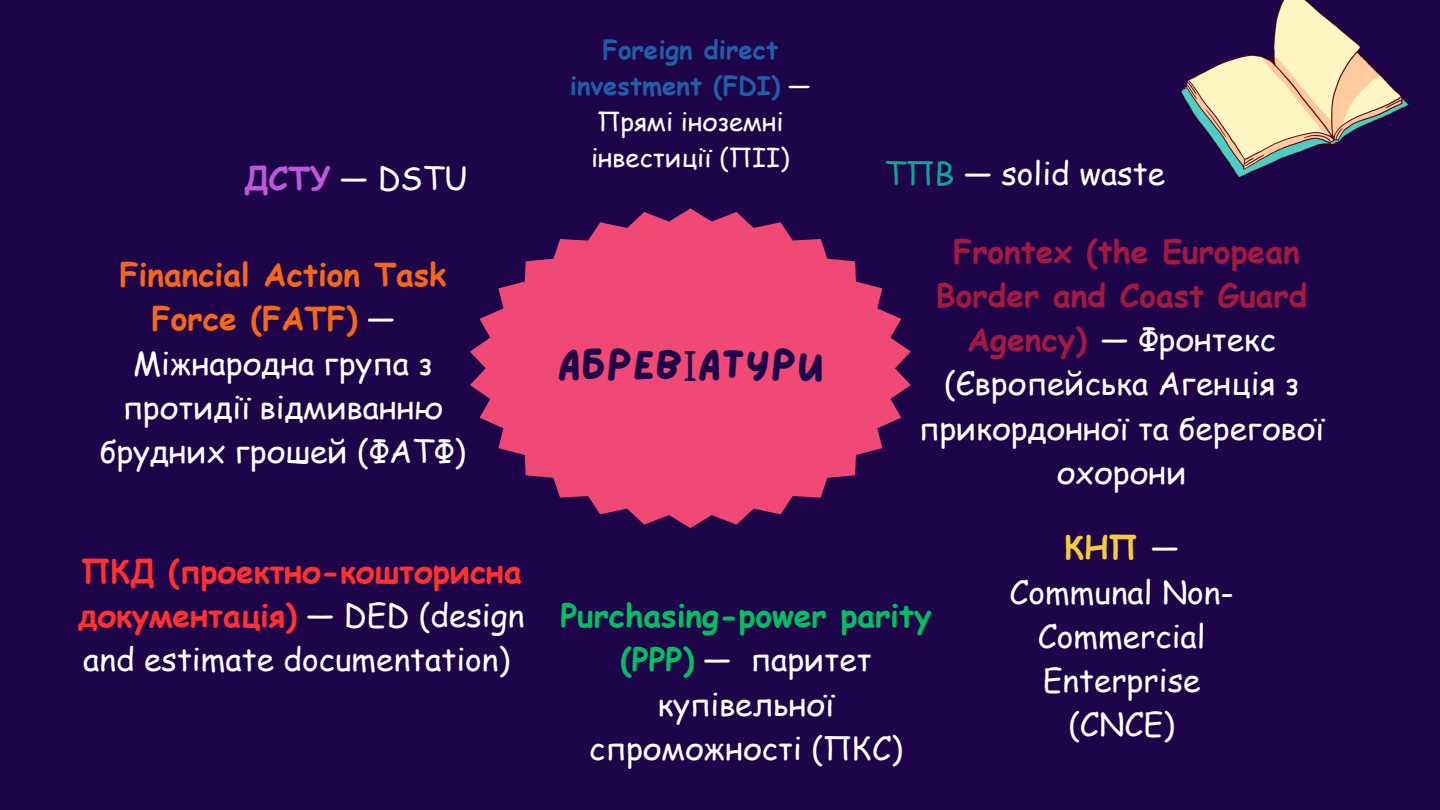
<style>
.page{position:relative;width:1440px;height:810px;background:#1e0449}
.page>*{position:absolute;margin:0;border:0;box-sizing:border-box;transform-origin:0 0}
.t1{font:41.7px "Lazydog";color:#1e0449}
.t2{font:31.7px/44.2px "Comic Sans MS";color:#fff;text-align:center}
.t3{font:700 31.7px/44.2px "Comic Sans MS";color:#ff3131;text-align:justify}
.t4{font:25.7px/36px "Comic Sans MS";color:#fff;text-align:center}
.s1{font-weight:700;color:#245ca6}
.s2{font-weight:700;color:#bd59d8}
.s3{color:#0da696}
.s4{font-weight:700;color:#f66819}
.s5{font-weight:400;color:#fff}
.s6{font-family:"Noto Sans"}
.s7{font-weight:700;color:#a21942}
.s8{font-weight:700;color:#00bf63}
.s9{font-weight:700;color:#f7cd34}
</style>
<div class="page">
<img style="left:1181px;top:0;width:228px;height:177px">
<svg style="left:470px;top:208px;width:441px;height:320px;fill:#f14975"></svg>
<p class="t4" style="left:570px;top:31px;width:242px"><span class="s1">Foreign direct investment (FDI)</span> —<br>Прямі іноземні інвестиції (ПІІ)</p>
<p class="t2" style="left:244px;top:155px;width:225px"><span class="s2">ДСТУ</span> — DSTU</p>
<p class="t2" style="left:884px;top:150px;width:282px"><span class="s3">ТПВ</span> — solid waste</p>
<p class="t2" style="left:100px;top:251px;width:367px"><span class="s4">Financial Action Task<br>Force (FATF)</span> —<br>Міжнародна група з протидії відмиванню брудних грошей (ФАТФ)</p>
<p class="t3" style="left:79px;top:548px;width:447px">ПКД (проектно-кошторисна документація) <span class="s5">— DED (design and estimate documentation)</span></p>
<p class="t1" style="left:557px;top:346px;width:268px">АБРЕВ<span class="s6">І</span>АТУРИ</p>
<p class="t2" style="left:919px;top:228px;width:407px"><span class="s7">Frontex (the European<br>Border and Coast Guard<br>Agency)</span> — Фронтекс (Європейська Агенція з прикордонної та берегової охорони</p>
<p class="t2" style="left:560px;top:592px;width:373px"><span class="s8">Purchasing-power parity (PPP)</span> — паритет купівельної спроможності (ПКС)</p>
<p class="t2" style="left:1009px;top:525px;width:226px"><span class="s9">КНП</span> —<br>Communal Non-<br>Commercial<br>Enterprise (CNCE)</p>
</div>
